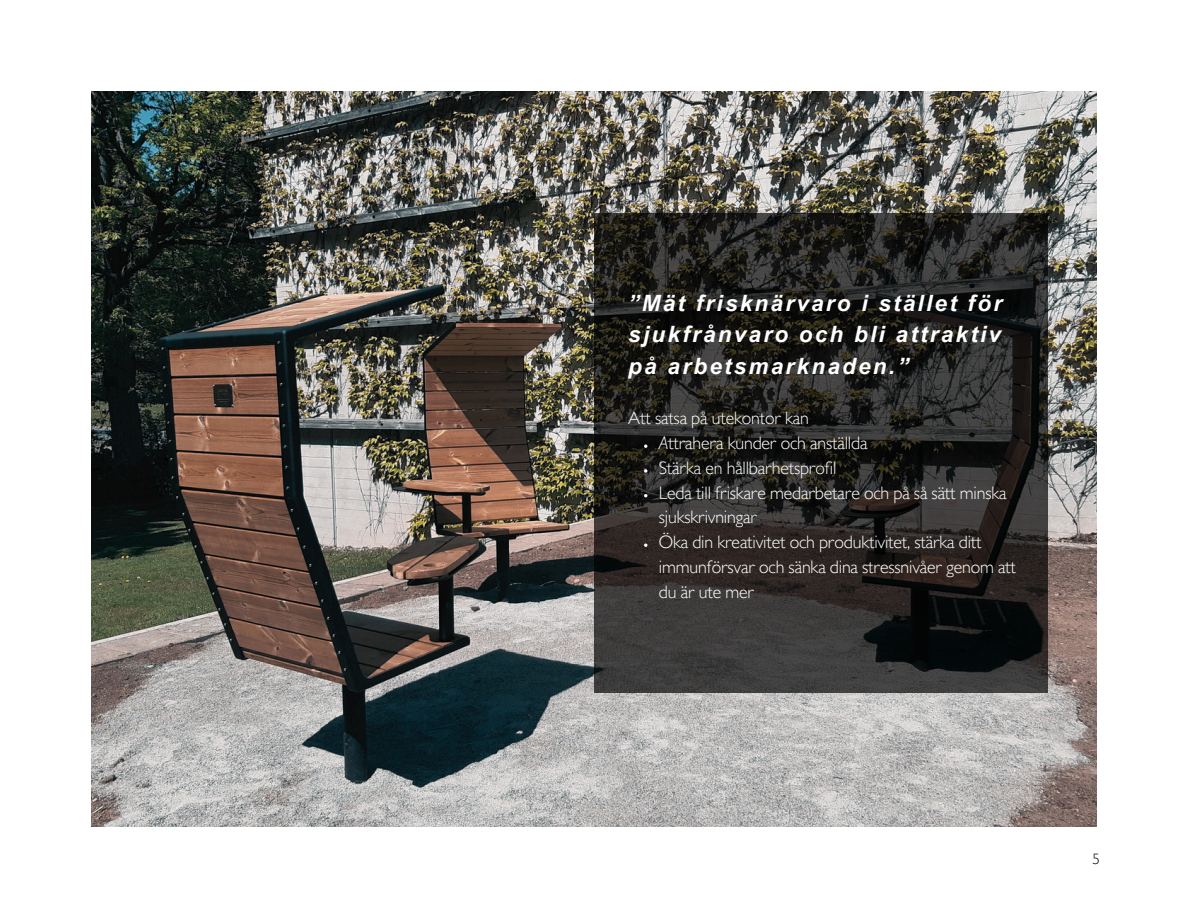
<style>
.page{position:relative;width:1188px;height:918px;background:#fff}
.page>*{position:absolute;margin:0;border:0;box-sizing:border-box;transform-origin:0 0}
.t1{font:italic 700 22.5px/31.5px "Arial MT Pro";letter-spacing:.1em;color:#fff;text-align:justify}
.t2{font:300 18px/24.8px "Gill Sans MT Std";letter-spacing:-.01em;color:#fff}
.t3{font:300 15px "Gill Sans MT Std";color:#000}
.s1{font-style:italic}
</style>
<div class="page">
<img style="left:92px;top:92px;width:1004px;height:734px">
<svg style="left:594px;top:214px;width:453px;height:479px;background:#282624"></svg>
<svg style="left:644px;top:469px;width:3px;height:4px"></svg>
<p class="t1" style="left:628px;top:290px;width:375px">”Mät frisknärvaro i stället för sjukfrånvaro och bli attraktiv på arbetsmarknaden.”</p>
<h1 class="t2" style="left:628px;top:409px;width:182px">Att satsa på utekontor kan</h1>
<h2 class="t2" style="left:659px;top:433px;width:210px"><span class="s1">A</span>ttrahera kunder och anställda</h2>
<p class="t2" style="left:659px;top:458px;width:179px">Stärka en hållbarhetsprofil</p>
<p class="t2" style="left:659px;top:483px;width:349px">Leda till friskare medarbetare och på så sätt minska sjukskrivningar</p>
<p class="t2" style="left:659px;top:532px;width:359px">Öka din kreativitet och produktivitet, stärka ditt immunförsvar och sänka dina stressnivåer genom att du är ute mer</p>
<p class="t3" style="left:1092px;top:854px;width:9px">5</p>
</div>
